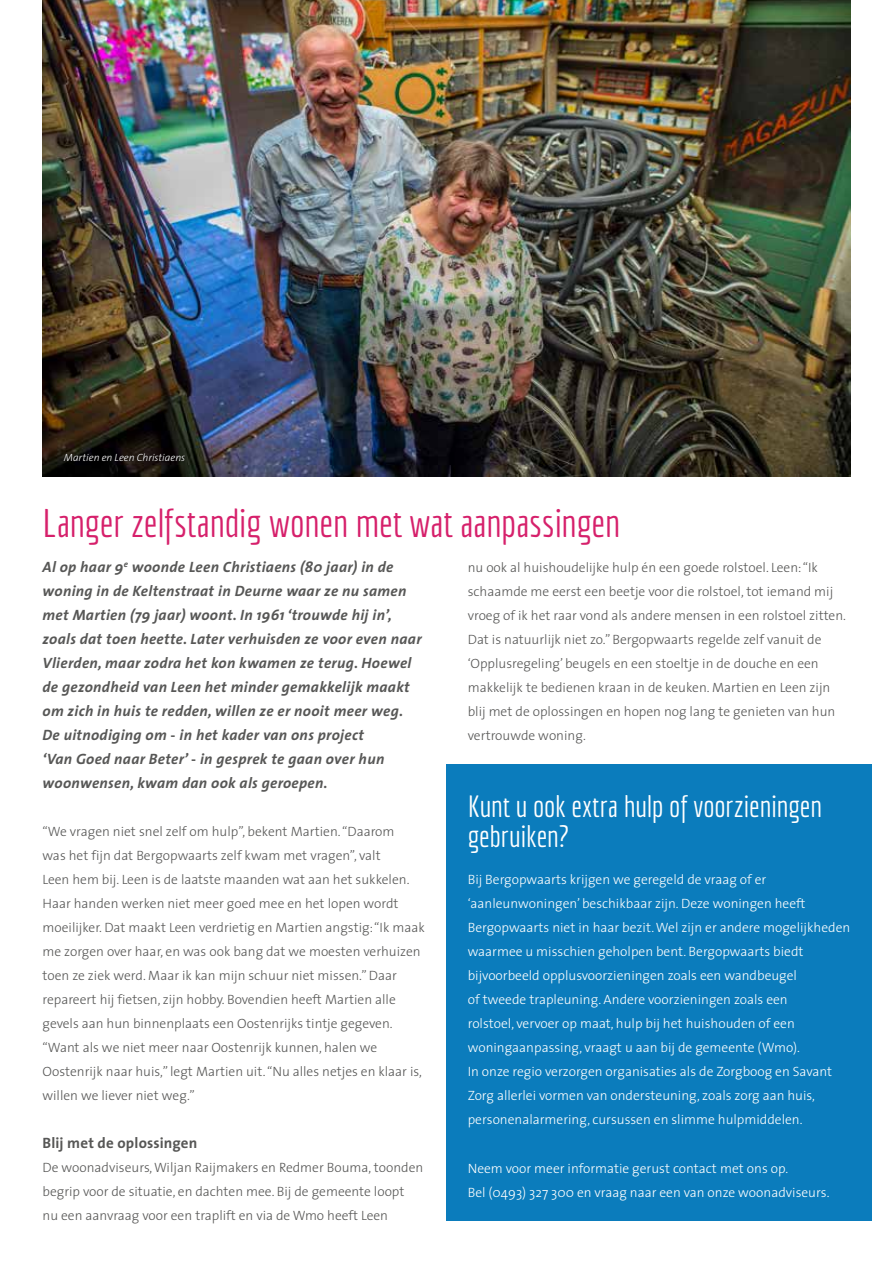
<style>
.page{position:relative;width:893px;height:1263px;background:#fff}
.page>*{position:absolute;margin:0;border:0;box-sizing:border-box;transform-origin:0 0}
.t1{font:39px "Economica";letter-spacing:-.005em;color:#d6206b}
.t2{font:30px/30px "Economica";letter-spacing:-.005em;color:#fff}
.t3{font:italic 700 15px/24px "The Sans";letter-spacing:.02em;color:#575756}
.t4{font:700 15px "The Sans";letter-spacing:.01em;color:#575756}
.t5{font:300 13.5px/24px "The Sans";color:#575756}
.t6{font:300 13.5px/24px "The Sans";color:#fff}
.t7{font:italic 300 10.5px "The Sans";letter-spacing:-.005em;color:#fff}
</style>
<div class="page">
<div style="left:446px;top:764px;width:426px;height:456px;background:#0b7cbc"></div>
<img style="left:43px;top:0;width:807px;height:476px">
<div style="left:62px;top:452px;width:125px;height:11px;background:#000;opacity:.85"></div>
<p class="t7" style="left:64px;top:449px;width:123px">Martien en Leen Christiaens</p>
<h1 class="t1" style="left:43px;top:501px;width:579px">Langer zelfstandig wonen met wat aanpassingen</h1>
<p class="t3" style="left:43px;top:555px;width:381px">Al op haar 9<sup>e</sup> woonde Leen Christiaens (80 jaar) in de woning in de Keltenstraat in Deurne waar ze nu samen met Martien (79 jaar) woont. In 1961 ‘trouwde hij in’, zoals dat toen heette. Later verhuisden ze voor even naar Vlierden, maar zodra het kon kwamen ze terug. Hoewel de gezondheid van Leen het minder gemakkelijk maakt om zich in huis te redden, willen ze er nooit meer weg.<br>De uitnodiging om - in het kader van ons project<br>‘Van Goed naar Beter’ - in gesprek te gaan over hun woonwensen, kwam dan ook als geroepen.</p>
<p class="t5" style="left:43px;top:819px;width:384px">“We vragen niet snel zelf om hulp”, bekent Martien. “Daarom<br>was het fijn dat Bergopwaarts zelf kwam met vragen”, valt<br>Leen hem bij. Leen is de laatste maanden wat aan het sukkelen.<br>Haar handen werken niet meer goed mee en het lopen wordt moeilijker. Dat maakt Leen verdrietig en Martien angstig: “Ik maak me zorgen over haar, en was ook bang dat we moesten verhuizen toen ze ziek werd. Maar ik kan mijn schuur niet missen.” Daar repareert hij fietsen, zijn hobby. Bovendien heeft Martien alle gevels aan hun binnenplaats een Oostenrijks tintje gegeven. “Want als we niet meer naar Oostenrijk kunnen, halen we Oostenrijk naar huis,” legt Martien uit. “Nu alles netjes en klaar is, willen we liever niet weg.”</p>
<p class="t4" style="left:43px;top:1131px;width:156px">Blij met de oplossingen</p>
<p class="t5" style="left:43px;top:1155px;width:382px">De woonadviseurs, Wiljan Raijmakers en Redmer Bouma, toonden begrip voor de situatie, en dachten mee. Bij de gemeente loopt nu een aanvraag voor een traplift en via de Wmo heeft Leen</p>
<p class="t5" style="left:468px;top:555px;width:380px">nu ook al huishoudelijke hulp én een goede rolstoel. Leen: “Ik schaamde me eerst een beetje voor die rolstoel, tot iemand mij vroeg of ik het raar vond als andere mensen in een rolstoel zitten.<br>Dat is natuurlijk niet zo.” Bergopwaarts regelde zelf vanuit de ‘Opplusregeling’ beugels en een stoeltje in de douche en een makkelijk te bedienen kraan in de keuken. Martien en Leen zijn blij met de oplossingen en hopen nog lang te genieten van hun vertrouwde woning.</p>
<h2 class="t2" style="left:468px;top:791px;width:356px">Kunt u ook extra hulp of voorzieningen gebruiken?</h2>
<p class="t6" style="left:468px;top:867px;width:384px">Bij Bergopwaarts krijgen we geregeld de vraag of er ‘aanleunwoningen’ beschikbaar zijn. Deze woningen heeft Bergopwaarts niet in haar bezit. Wel zijn er andere mogelijkheden waarmee u misschien geholpen bent. Bergopwaarts biedt bijvoorbeeld opplusvoorzieningen zoals een wandbeugel<br>of tweede trapleuning. Andere voorzieningen zoals een<br>rolstoel, vervoer op maat, hulp bij het huishouden of een woningaanpassing, vraagt u aan bij de gemeente (Wmo).<br>In onze regio verzorgen organisaties als de Zorgboog en Savant Zorg allerlei vormen van ondersteuning, zoals zorg aan huis, personenalarmering, cursussen en slimme hulpmiddelen.</p>
<p class="t6" style="left:468px;top:1155px;width:363px">Neem voor meer informatie gerust contact met ons op.<br>Bel (0493) 327 300 en vraag naar een van onze woonadviseurs.</p>
</div>
